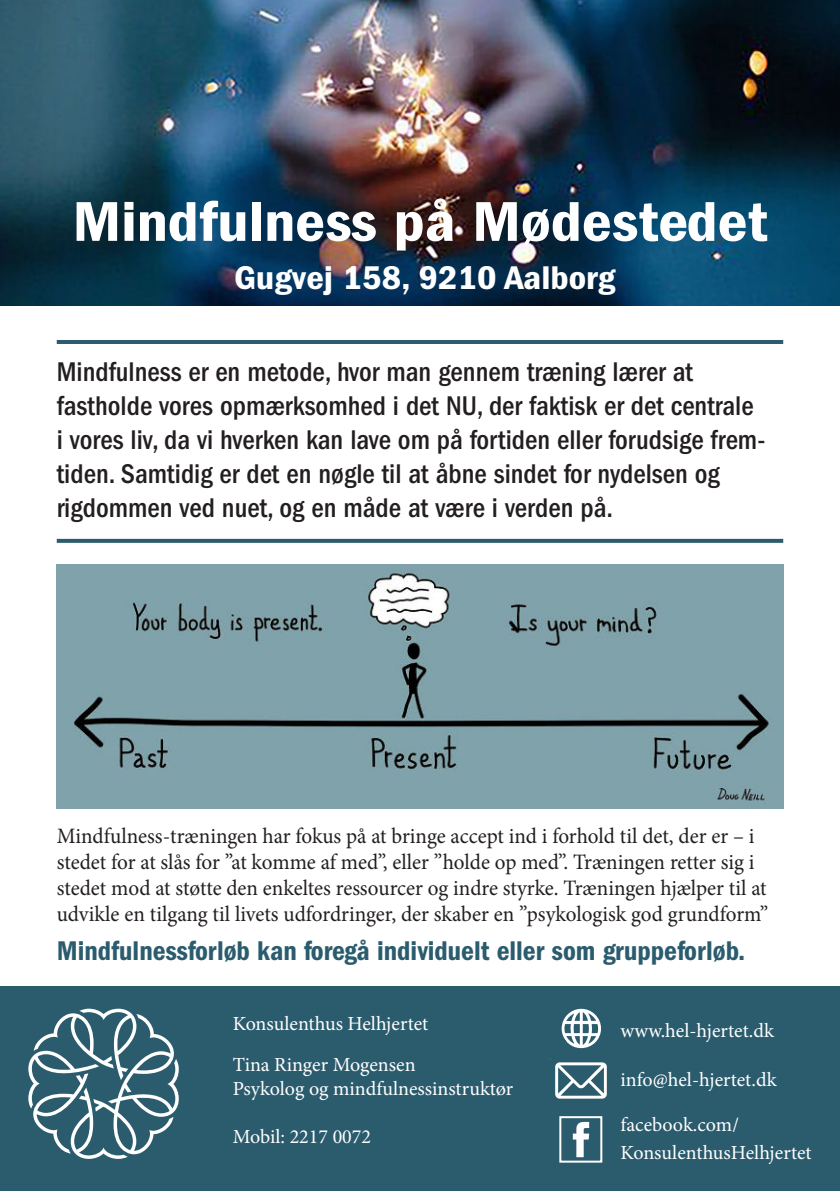
<style>
.page{position:relative;width:840px;height:1191px;background:#fff}
.page>*{position:absolute;margin:0;border:0;box-sizing:border-box;transform-origin:0 0}
.t1{font:58px "Franklin Gothic LT Pro Cn Dm";color:#fff;scale:1.12 1}
.t2{font:34px "Franklin Gothic LT Pro Cn Dm";color:#fff;scale:1.12 1}
.t3{font:500 condensed 28px/34px "Franklin Gothic LT Pro";color:#231f20}
.t4{font:28px "Franklin Gothic LT Pro Cn Dm";color:#2b5c6e}
.t5{font:22px/26px "Minion Pro";color:#231f20;scale:.96 1}
.t6{font:20px/28px "Minion Pro";color:#fff}
</style>
<div class="page">
<div style="left:0;top:986px;width:839px;height:205px;background:#2b5c6e"></div>
<svg style="left:572px;top:1121px;width:16px;height:36px"></svg>
<div style="left:559px;top:1116px;width:43px;height:46px;border:2px solid #fff"></div>
<svg style="left:549px;top:1008px;width:57px;height:90px"></svg>
<svg style="left:28px;top:1008px;width:151px;height:150px"></svg>
<hr style="left:57px;top:340px;width:725px;height:4px;background:#2b5c6e">
<img style="left:57px;top:564px;width:725px;height:244px">
<img style="left:0;top:0;width:839px;height:305px">
<svg style="left:57px;top:539px;width:725px;height:4px;background:#326172"></svg>
<h1 class="t1" style="left:72px;top:188px;width:621px">Mindfulness på Mødestedet</h1>
<h2 class="t2" style="left:234px;top:258px;width:342px">Gugvej 158, 9210 Aalborg</h2>
<p class="t3" style="left:57px;top:356px;width:709px">Mindfulness er en metode, hvor man gennem træning lærer at fastholde vores opmærksomhed i det NU, der faktisk er det centrale i vores liv, da vi hverken kan lave om på fortiden eller forudsige frem&shy;tiden. Samtidig er det en nøgle til at åbne sindet for nydelsen og rigdommen ved nuet, og en måde at være i verden på.</p>
<p class="t5" style="left:57px;top:825px;width:742px">Mindfulness-træningen har fokus på at bringe accept ind i forhold til det, der er – i stedet for at slås for ”at komme af med”, eller ”holde op med”. Træningen retter sig i stedet mod at støtte den enkeltes ressourcer og indre styrke. Træningen hjælper til at udvikle en tilgang til livets udfordringer, der skaber en ”psykologisk god grundform”</p>
<p class="t4" style="left:57px;top:934px;width:689px">Mindfulnessforløb kan foregå individuelt eller som gruppeforløb.</p>
<p class="t6" style="left:232px;top:1005px;width:197px;line-height:41px">Konsulenthus Helhjertet<br>Tina Ringer Mogensen</p>
<p class="t6" style="left:232px;top:1076px;width:282px">Psykolog og mindfulnessinstruktør</p>
<p class="t6" style="left:232px;top:1124px;width:140px">Mobil: 2217 0072</p>
<p class="t6" style="left:620px;top:1018px;width:155px">www.hel-hjertet.dk</p>
<p class="t6" style="left:620px;top:1067px;width:157px">info@hel-hjertet.dk</p>
<p class="t6" style="left:620px;top:1112px;width:192px">facebook.com/<br>KonsulenthusHelhjertet</p>
</div>
